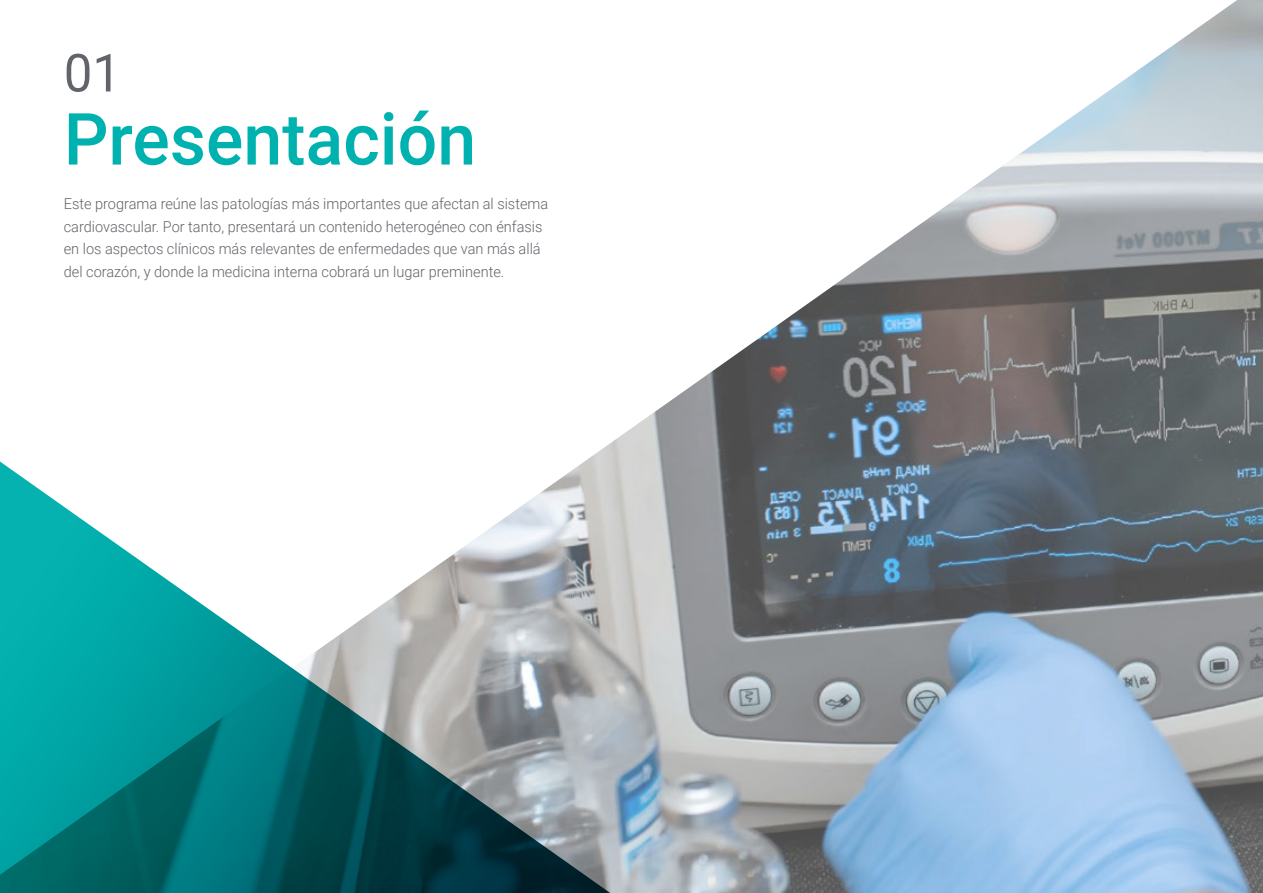
<style>
.page{position:relative;width:1263px;height:893px;background:#fff}
.page>*{position:absolute;margin:0;border:0;box-sizing:border-box;transform-origin:0 0}
.t1{font:500 72px "Roboto";color:#00b2af}
.t2{font:52.5px "Roboto";color:#61646a}
.t3{font:300 15px/22.5px "Roboto";color:#61646a}
</style>
<div class="page">
<img style="left:607px;top:0;width:656px;height:893px">
<svg style="left:0;top:446px;width:640px;height:447px"></svg>
<h2 class="t2" style="left:64px;top:36px;width:59px">01</h2>
<h1 class="t1" style="left:64px;top:89px;width:414px">Presentación</h1>
<p class="t3" style="left:64px;top:192px;width:486px">Este programa reúne las patologías más importantes que afectan al sistema cardiovascular. Por tanto, presentará un contenido heterogéneo con énfasis en los aspectos clínicos más relevantes de enfermedades que van más allá del corazón, y donde la medicina interna cobrará un lugar preminente.</p>
</div>
